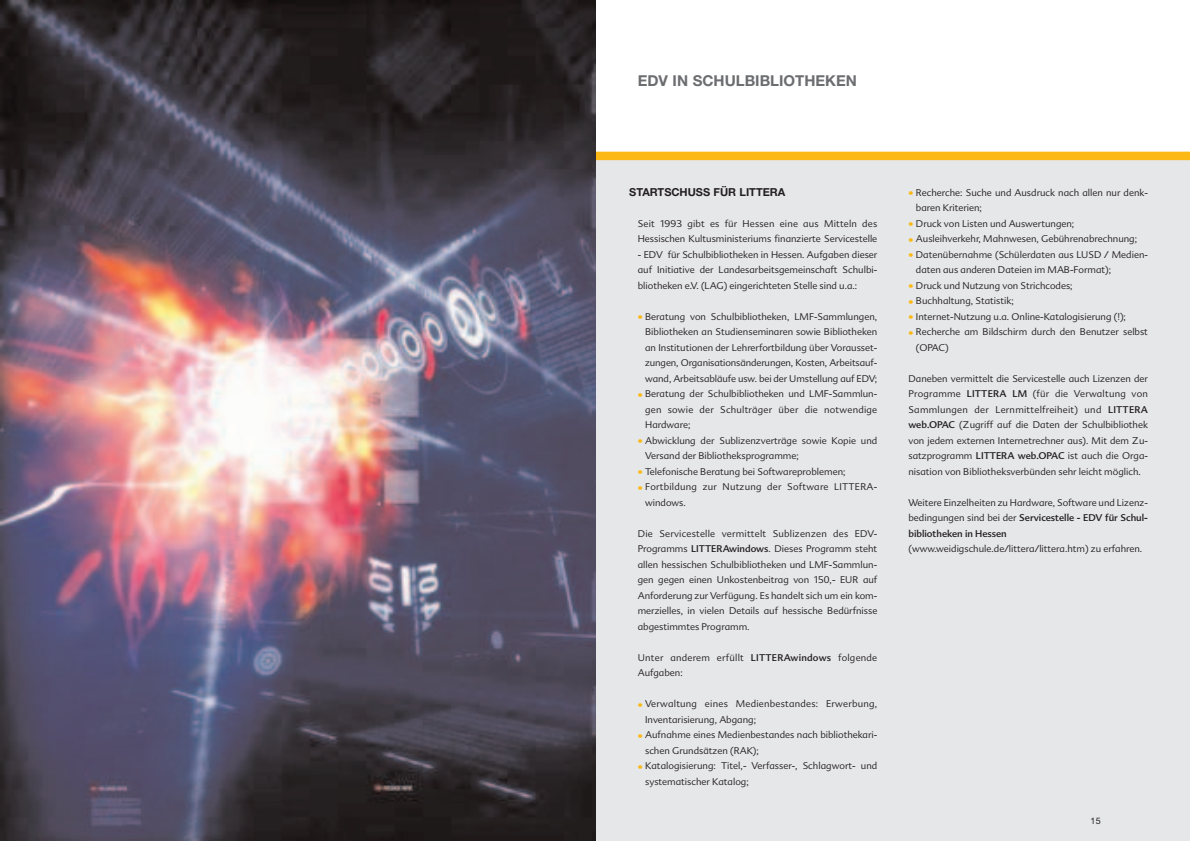
<style>
.page{position:relative;width:1190px;height:841px;background:#fff}
.page>*{position:absolute;margin:0;border:0;box-sizing:border-box;transform-origin:0 0}
.t1{font:700 15px "Helvetica Neue";color:#6c6d70}
.t2{font:700 11px "Helvetica Neue";color:#231f20}
.t3{font:300 9.5px/15.5px "Advert";color:#231f20}
.t4{font:300 9.5px/15.5px "Advert";letter-spacing:.025em;color:#231f20}
.t5{font:9px "Helvetica Neue";color:#231f20}
.s1{font-size:11px;color:#fcb814}
.s2{font-weight:400}
</style>
<div class="page">
<div style="left:595px;top:159px;width:595px;height:682px;background:#e6e7e9"></div>
<div style="left:595px;top:152px;width:595px;height:8px;background:#fcb814"></div>
<img style="left:0;top:0;width:595px;height:841px">
<h1 class="t1" style="left:638px;top:75px;width:221px">EDV IN SCHULBIBLIOTHEKEN</h1>
<p class="t2" style="left:629px;top:188px;width:158px">STARTSCHUSS FÜR LITTERA</p>
<p class="t3" style="left:638px;top:217px;width:241px">Seit 1993 gibt es für Hessen eine aus Mitteln des<br>Hessischen Kultusministeriums finanzierte Servicestelle</p>
<p class="t3" style="left:638px;top:248px;width:241px;text-align:justify">- EDV für Schulbibliotheken in Hessen. Aufgaben dieser auf Initiative der Landesarbeitsgemeinschaft Schulbi&shy;bliotheken e.V. (LAG) eingerichteten Stelle sind u.a.:</p>
<p class="t3" style="left:645px;top:310px;width:234px;text-align:justify;text-indent:-7px"><span class="s1">•</span> Beratung von Schulbibliotheken, LMF-Sammlungen, Bibliotheken an Studienseminaren sowie Bibliotheken an Institutionen der Lehrerfortbildung über Vorausset&shy;zungen, Organisationsänderungen, Kosten, Arbeitsauf&shy;wand, Arbeitsabläufe usw. bei der Umstellung auf EDV;</p>
<p class="t3" style="left:645px;top:387px;width:234px;text-align:justify;text-indent:-7px"><span class="s1">•</span> Beratung der Schulbibliotheken und LMF-Sammlun&shy;gen sowie der Schulträger über die notwendige Hardware;</p>
<p class="t3" style="left:645px;top:434px;width:234px;text-indent:-7px"><span class="s1">•</span> Abwicklung der Sublizenzverträge sowie Kopie und<br>Versand der Bibliotheksprogramme;</p>
<p class="t3" style="left:638px;top:465px;width:209px"><span class="s1">•</span> Telefonische Beratung bei Softwareproblemen;</p>
<p class="t4" style="left:645px;top:480px;width:234px;text-indent:-7px"><span class="s1">•</span> Fortbildung zur Nutzung der Software LITTERA&shy;windows.</p>
<p class="t3" style="left:638px;top:527px;width:241px;text-align:justify">Die Servicestelle vermittelt Sublizenzen des EDV-Programms <span class="s2">LITTERAwindows</span>. Dieses Programm steht allen hessischen Schulbibliotheken und LMF-Sammlun&shy;gen gegen einen Unkostenbeitrag von 150,- EUR auf Anforderung zur Verfügung. Es handelt sich um ein kom&shy;merzielles, in vielen Details auf hessische Bedürfnisse abgestimmtes Programm.</p>
<p class="t4" style="left:638px;top:651px;width:241px">Unter anderem erfüllt <span class="s2">LITTERAwindows</span> folgende<br>Aufgaben:</p>
<p class="t4" style="left:645px;top:697px;width:234px;text-indent:-7px"><span class="s1">•</span> Verwaltung eines Medienbestandes: Erwerbung,<br>Inventarisierung, Abgang;</p>
<p class="t3" style="left:645px;top:728px;width:234px;text-indent:-7px"><span class="s1">•</span> Aufnahme eines Medienbestandes nach bibliothekari&shy;schen Grundsätzen (RAK);</p>
<p class="t3" style="left:645px;top:759px;width:234px;text-indent:-7px"><span class="s1">•</span> Katalogisierung: Titel,- Verfasser-, Schlagwort- und systematischer Katalog;</p>
<p class="t3" style="left:916px;top:186px;width:234px;text-indent:-7px"><span class="s1">•</span> Recherche: Suche und Ausdruck nach allen nur denk&shy;baren Kriterien;</p>
<p class="t3" style="left:909px;top:217px;width:167px"><span class="s1">•</span> Druck von Listen und Auswertungen;</p>
<p class="t3" style="left:909px;top:232px;width:230px"><span class="s1">•</span> Ausleihverkehr, Mahnwesen, Gebührenabrechnung;</p>
<p class="t3" style="left:916px;top:248px;width:234px;text-indent:-7px"><span class="s1">•</span> Datenübernahme (Schülerdaten aus LUSD / Medien&shy;daten aus anderen Dateien im MAB-Format);</p>
<p class="t3" style="left:909px;top:279px;width:166px"><span class="s1">•</span> Druck und Nutzung von Strichcodes;</p>
<p class="t3" style="left:909px;top:294px;width:107px"><span class="s1">•</span> Buchhaltung, Statistik;</p>
<p class="t3" style="left:909px;top:310px;width:219px"><span class="s1">•</span> Internet-Nutzung u.a. Online-Katalogisierung (!);</p>
<p class="t3" style="left:916px;top:325px;width:234px;text-indent:-7px"><span class="s1">•</span> Recherche am Bildschirm durch den Benutzer selbst (OPAC)</p>
<p class="t3" style="left:909px;top:372px;width:241px;text-align:justify">Daneben vermittelt die Servicestelle auch Lizenzen der Programme <span class="s2">LITTERA LM</span> (für die Verwaltung von Sammlungen der Lernmittelfreiheit) und <span class="s2">LITTERA web.OPAC</span> (Zugriff auf die Daten der Schulbibliothek von jedem externen Internetrechner aus). Mit dem Zu&shy;satzprogramm <span class="s2">LITTERA web.OPAC</span> ist auch die Orga&shy;nisation von Bibliotheksverbünden sehr leicht möglich.</p>
<p class="t3" style="left:909px;top:496px;width:241px;text-align:justify">Weitere Einzelheiten zu Hardware, Software und Lizenz&shy;bedingungen sind bei der <span class="s2">Servicestelle - EDV für Schul&shy;bibliotheken in Hessen</span></p>
<p class="t3" style="left:909px;top:542px;width:235px">(www.weidigschule.de/littera/littera.htm) zu erfahren.</p>
<p class="t5" style="left:1090px;top:818px;width:12px">15</p>
</div>
